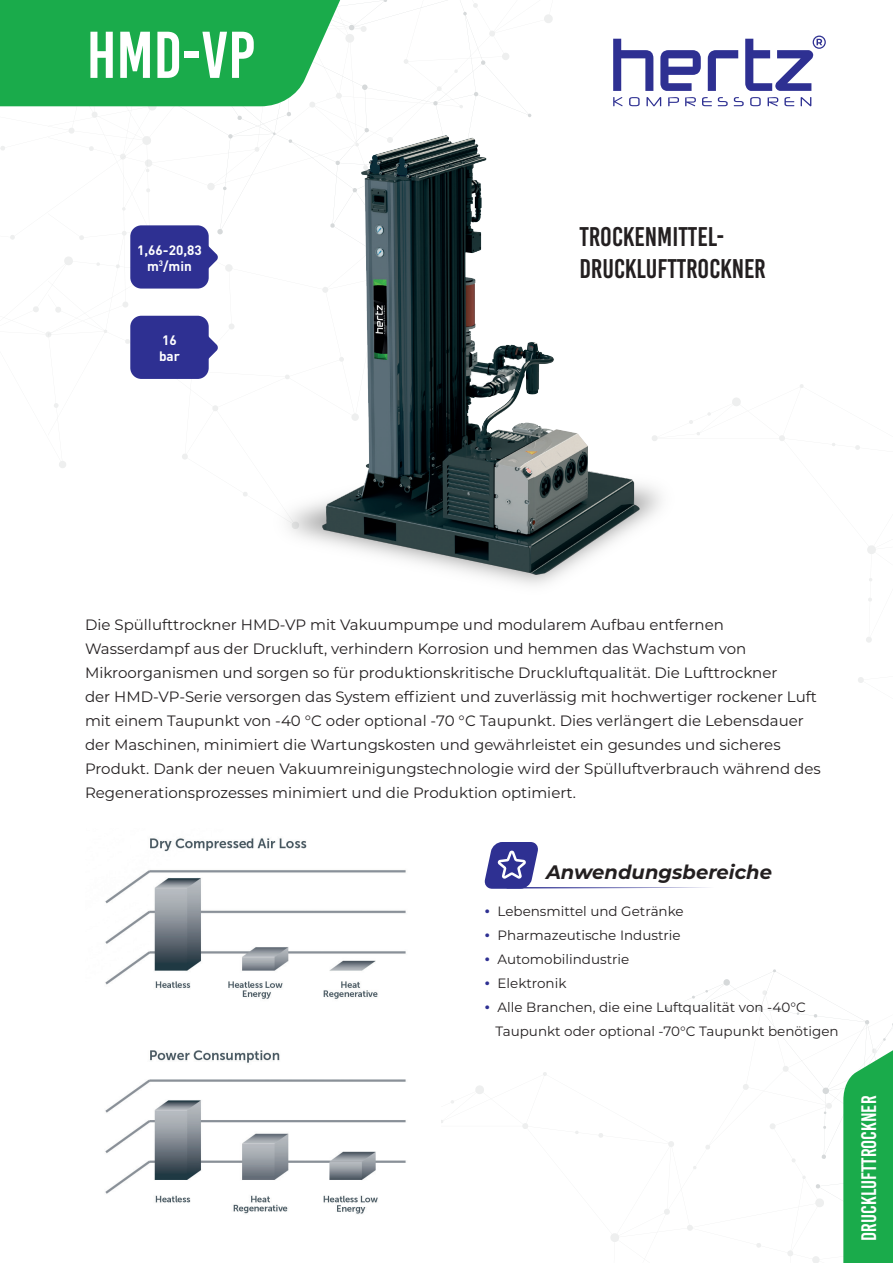
<style>
.page{position:relative;width:893px;height:1263px;background:#fff}
.page>*{position:absolute;margin:0;border:0;box-sizing:border-box;transform-origin:0 0}
.t1{font:66px "Bebas Kai";color:#fff}
.t2{font:27px/32.4px "Bebas Kai";color:#231f20}
.t3{font:21px "Bebas Kai";color:#fff}
.t4{font:italic 700 19.5px "Montserrat";color:#231f20}
.t5{font:15px/24px "Montserrat";color:#231f20}
.t6{font:13.5px/24px "Montserrat";color:#231f20}
.t7{font:700 13.5px/16.2px "DIN Pro";color:#fff;text-align:center}
.s1{font-family:"Myriad Pro";font-size:18px;color:#2e3092}
</style>
<div class="page">
<svg style="left:664px;top:969px;width:229px;height:294px"></svg>
<svg style="left:484px;top:842px;width:224px;height:47px"></svg>
<img style="left:105px;top:838px;width:301px;height:376px">
<img style="left:284px;top:128px;width:377px;height:457px">
<svg style="left:613px;top:97px;width:198px;height:9px"></svg>
<svg style="left:708px;top:50px;width:30px;height:41px"></svg>
<svg style="left:660px;top:50px;width:41px;height:41px"></svg>
<svg style="left:613px;top:39px;width:40px;height:52px"></svg>
<svg style="left:745px;top:36px;width:81px;height:55px"></svg>
<svg style="left:0;top:0;width:340px;height:279px"></svg>
<div style="left:130px;top:225px;width:79px;height:64px;background:#2e3092;border-radius:11px"></div>
<svg style="left:209px;top:337px;width:9px;height:21px"></svg>
<div style="left:130px;top:316px;width:79px;height:63px;background:#2e3092;border-radius:11px"></div>
<svg style="left:843px;top:1050px;width:50px;height:213px;background:#2eb25b"></svg>
<h1 class="t1" style="left:87px;top:20px;width:170px">HMD-VP</h1>
<p class="t7" style="left:137px;top:241px;width:66px">1,66-20,83 m<sup>3</sup>/min</p>
<p class="t7" style="left:159px;top:331px;width:22px;text-align:left">16 bar</p>
<h2 class="t2" style="left:579px;top:220px;width:188px">TROCKENMITTEL-<br>DRUCKLUFTTROCKNER</h2>
<p class="t5" style="left:85px;top:612px;width:737px">Die Spüllufttrockner HMD-VP mit Vakuumpumpe und modularem Aufbau entfernen Wasserdampf aus der Druckluft, verhindern Korrosion und hemmen das Wachstum von Mikroorganismen und sorgen so für produktionskritische Druckluftqualität. Die Lufttrockner<br>der HMD-VP-Serie versorgen das System effizient und zuverlässig mit hochwertiger rockener Luft mit einem Taupunkt von -40 °C oder optional -70 °C Taupunkt. Dies verlängert die Lebensdauer der Maschinen, minimiert die Wartungskosten und gewährleistet ein gesundes und sicheres Produkt. Dank der neuen Vakuumreinigungstechnologie wird der Spülluftverbrauch während des Regenerationsprozesses minimiert und die Produktion optimiert.</p>
<h3 class="t4" style="left:546px;top:858px;width:227px">Anwendungsbereiche</h3>
<p class="t6" style="left:485px;top:899px;width:200px"><span class="s1">•</span> Lebensmittel und Getränke</p>
<p class="t6" style="left:485px;top:923px;width:197px"><span class="s1">•</span> Pharmazeutische Industrie</p>
<p class="t6" style="left:485px;top:947px;width:146px"><span class="s1">•</span> Automobilindustrie</p>
<p class="t6" style="left:485px;top:971px;width:83px"><span class="s1">•</span> Elektronik</p>
<p class="t6" style="left:495px;top:995px;width:345px;text-indent:-11px"><span class="s1">•</span> Alle Branchen, die eine Luftqualität von -40°C<br>Taupunkt oder optional -70°C Taupunkt benötigen</p>
<h3 class="t3" style="left:857px;top:1240px;width:146px;rotate:-90deg">Drucklufttrockner</h3>
</div>
